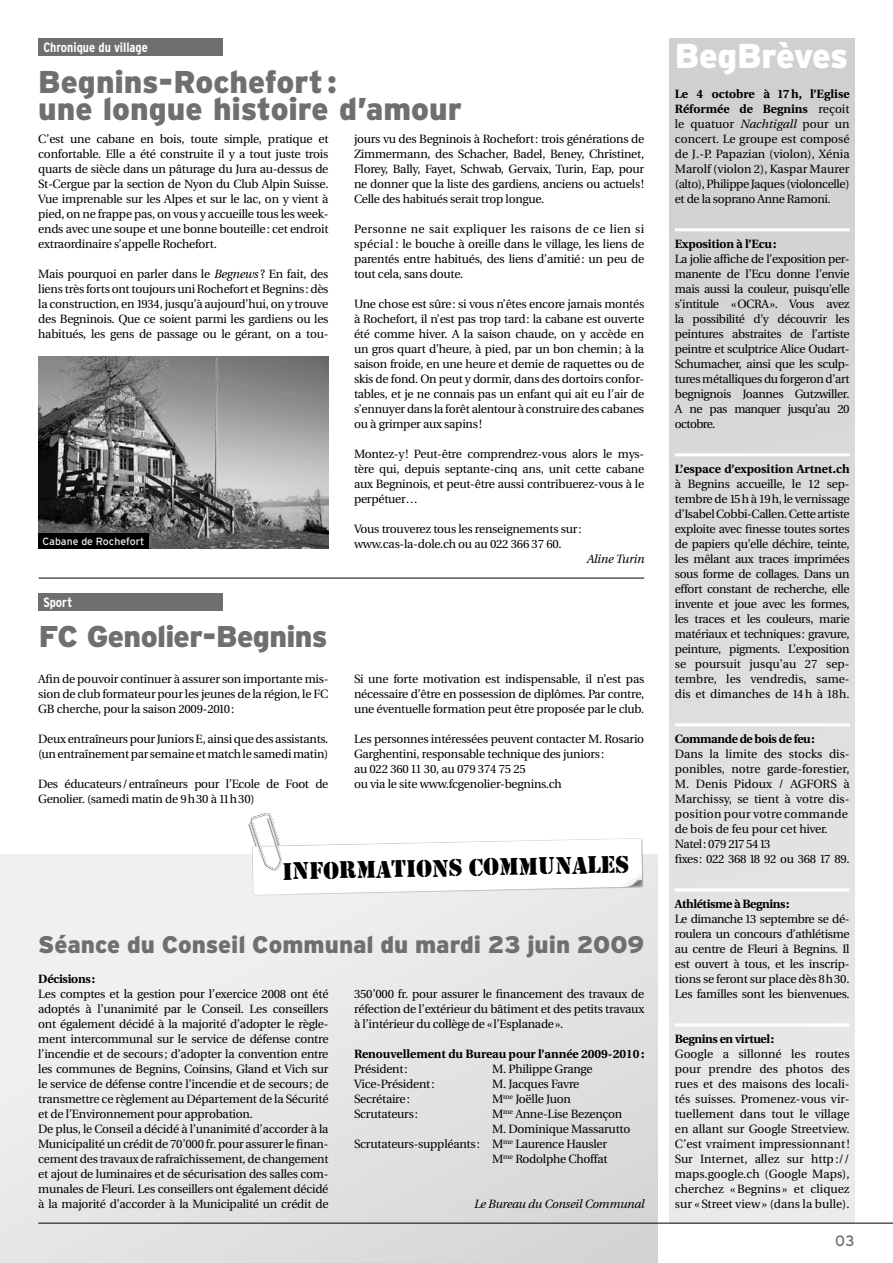
<style>
.page{position:relative;width:893px;height:1263px;background:#fff}
.page>*{position:absolute;margin:0;border:0;box-sizing:border-box;transform-origin:0 0}
.t1{font:900 34.5px "Interstate";letter-spacing:-.015em;color:#fff}
.t2{font:900 31.5px/27px "Interstate";color:#6f6f6e}
.t3{font:900 30px "Interstate";letter-spacing:-.02em;color:#6f6f6e}
.t4{font:24.9px "Stencil";color:#000}
.t5{font:900 24px "Interstate";color:#6f6f6e}
.t6{font:15px "Interstate";color:#6f6f6e}
.t7{font:700 condensed 13.5px "Interstate";color:#fff}
.t8{font:12px/15px "Utopia";letter-spacing:-.02em;color:#000;text-align:justify}
.t9{font:12px/15px "Utopia";color:#000}
.t10{font:700 12px "Utopia";letter-spacing:-.01em;color:#000}
.t11{font:700 12px "Utopia";letter-spacing:-.03em;color:#000}
.t12{font:italic 12px "Utopia";letter-spacing:-.02em;color:#000}
.t13{font:10.5px "Interstate";color:#f0f0f0}
.s1{font-style:italic}
.s2{font-weight:700}
</style>
<div class="page">
<div style="left:670px;top:38px;width:185px;height:1185px;background:linear-gradient(to right,#dcdcdc,#ddd)"></div>
<div style="left:0;top:855px;width:657px;height:408px;background:linear-gradient(to right,#efefef,#dcdddd)"></div>
<hr style="left:675px;top:228px;width:175px;height:3px;background:#fff">
<hr style="left:675px;top:453px;width:175px;height:3px;background:#fff">
<hr style="left:675px;top:723px;width:175px;height:3px;background:#fff">
<hr style="left:675px;top:888px;width:175px;height:3px;background:#fff">
<hr style="left:675px;top:1023px;width:175px;height:3px;background:#fff">
<div style="left:38px;top:38px;width:185px;height:17px;background:#6f6f6e"></div>
<hr style="left:39px;top:578px;width:605px;height:1px;background:#000">
<svg style="left:248px;top:813px;width:396px;height:83px"></svg>
<img style="left:38px;top:357px;width:290px;height:191px">
<div style="left:38px;top:593px;width:185px;height:17px;background:#6f6f6e"></div>
<div style="left:38px;top:533px;width:111px;height:15px;background:#000"></div>
<hr style="left:38px;top:1223px;width:855px;height:1px;background:#000">
<p class="t7" style="left:43px;top:39px;width:106px">Chronique du village</p>
<h2 class="t2" style="left:38px;top:68px;width:425px">Begnins-Rochefort :<br>une longue histoire d’amour</h2>
<p class="t8" style="left:38px;top:132px;width:292px">C’est une cabane en bois, toute simple, pratique et confortable. Elle a été construite il y a tout juste trois quarts de siècle dans un pâturage du Jura au-dessus de St-Cergue par la section de Nyon du Club Alpin Suisse.<br>Vue imprenable sur les Alpes et sur le lac, on y vient à pied, on ne frappe pas, on vous y accueille tous les week&shy;ends avec une soupe et une bonne bouteille: cet endroit extraordinaire s’appelle Rochefort.</p>
<p class="t8" style="left:38px;top:267px;width:292px">Mais pourquoi en parler dans le <span class="s1">Begnews</span> ? En fait, des liens très forts ont toujours uni Rochefort et Begnins: dès la construction, en 1934, jusqu’à aujourd’hui, on y trouve des Begninois. Que ce soient parmi les gardiens ou les habitués, les gens de passage ou le gérant, on a tou-</p>
<p class="t13" style="left:43px;top:535px;width:103px">Cabane de Rochefort</p>
<p class="t7" style="left:43px;top:595px;width:30px">Sport</p>
<h3 class="t3" style="left:39px;top:619px;width:290px">FC Genolier-Begnins</h3>
<p class="t8" style="left:38px;top:672px;width:292px">Afin de pouvoir continuer à assurer son importante mis&shy;sion de club formateur pour les jeunes de la région, le FC GB cherche, pour la saison 2009-2010:</p>
<p class="t8" style="left:38px;top:732px;width:292px">Deux entraîneurs pour Juniors E, ainsi que des assistants. (un entraînement par semaine et match le samedi matin)</p>
<p class="t8" style="left:38px;top:777px;width:292px">Des éducateurs/entraîneurs pour l’Ecole de Foot de<br>Genolier. (samedi matin de 9h30 à 11h30)</p>
<p class="t8" style="left:354px;top:132px;width:292px">jours vu des Begninois à Rochefort: trois générations de Zimmermann, des Schacher, Badel, Beney, Christinet, Florey, Bally, Fayet, Schwab, Gervaix, Turin, Eap, pour ne donner que la liste des gardiens, anciens ou actuels!<br>Celle des habitués serait trop longue.</p>
<p class="t8" style="left:354px;top:222px;width:292px">Personne ne sait expliquer les raisons de ce lien si spécial : le bouche à oreille dans le village, les liens de parentés entre habitués, des liens d’amitié: un peu de tout cela, sans doute.</p>
<p class="t8" style="left:354px;top:297px;width:292px">Une chose est sûre: si vous n’êtes encore jamais montés à Rochefort, il n’est pas trop tard: la cabane est ouverte été comme hiver. A la saison chaude, on y accède en un gros quart d’heure, à pied, par un bon chemin; à la saison froide, en une heure et demie de raquettes ou de skis de fond. On peut y dormir, dans des dortoirs confor&shy;tables, et je ne connais pas un enfant qui ait eu l’air de s’ennuyer dans la forêt alentour à construire des cabanes ou à grimper aux sapins!</p>
<p class="t8" style="left:354px;top:447px;width:292px">Montez-y! Peut-être comprendrez-vous alors le mys&shy;tère qui, depuis septante-cinq ans, unit cette cabane aux Begninois, et peut-être aussi contribuerez-vous à le perpétuer…</p>
<p class="t8" style="left:354px;top:522px;width:229px">Vous trouverez tous les renseignements sur: www.cas-la-dole.ch ou au 022 366 37 60.</p>
<p class="t12" style="left:586px;top:553px;width:59px">Aline Turin</p>
<p class="t8" style="left:354px;top:672px;width:292px">Si une forte motivation est indispensable, il n’est pas nécessaire d’être en possession de diplômes. Par contre, une éventuelle formation peut être proposée par le club.</p>
<p class="t8" style="left:354px;top:732px;width:292px;text-align:left">Les personnes intéressées peuvent contacter M. Rosario Garghentini, responsable technique des juniors:<br>au 022 360 11 30, au 079 374 75 25<br>ou via le site www.fcgenolier-begnins.ch</p>
<h3 class="t4" style="left:282px;top:856px;width:348px;rotate:-1deg">informations communales</h3>
<h3 class="t5" style="left:38px;top:931px;width:607px">Séance du Conseil Communal du mardi 23 juin 2009</h3>
<p class="t10" style="left:38px;top:972px;width:58px">Décisions:</p>
<p class="t8" style="left:38px;top:987px;width:292px;text-align:left">Les comptes et la gestion pour l’exercice 2008 ont été adoptés à l’unanimité par le Conseil. Les conseillers ont également décidé à la majorité d’adopter le règle&shy;ment intercommunal sur le service de défense contre l’incendie et de secours; d’adopter la convention entre les communes de Begnins, Coinsins, Gland et Vich sur le service de défense contre l’incendie et de secours; de transmettre ce règlement au Département de la Sécurité et de l’Environnement pour approbation.<br>De plus, le Conseil a décidé à l’unanimité d’accorder à la Municipalité un crédit de 70’000 fr. pour assurer le finan&shy;cement des travaux de rafraîchissement, de changement et ajout de luminaires et de sécurisation des salles com&shy;munales de Fleuri. Les conseillers ont également décidé à la majorité d’accorder à la Municipalité un crédit de</p>
<p class="t8" style="left:354px;top:987px;width:292px">350’000 fr. pour assurer le financement des travaux de réfection de l’extérieur du bâtiment et des petits travaux à l’intérieur du collège de «l’Esplanade».</p>
<p class="t10" style="left:354px;top:1047px;width:292px">Renouvellement du Bureau pour l’année 2009-2010:</p>
<p class="t8" style="left:354px;top:1062px;width:55px">Président:</p>
<p class="t8" style="left:492px;top:1062px;width:102px">M. Philippe Grange</p>
<p class="t8" style="left:354px;top:1077px;width:82px">Vice-Président:</p>
<p class="t8" style="left:492px;top:1077px;width:89px">M. Jacques Favre</p>
<p class="t8" style="left:354px;top:1092px;width:57px">Secrétaire:</p>
<p class="t8" style="left:492px;top:1092px;width:80px">M<sup>me</sup> Joëlle Juon</p>
<p class="t8" style="left:354px;top:1107px;width:66px">Scrutateurs:</p>
<p class="t8" style="left:492px;top:1107px;width:132px">M<sup>me</sup> Anne-Lise Bezençon</p>
<p class="t8" style="left:492px;top:1122px;width:140px">M. Dominique Massarutto</p>
<p class="t8" style="left:354px;top:1137px;width:255px">Scrutateurs-suppléants: M<sup>me</sup> Laurence Hausler</p>
<p class="t8" style="left:492px;top:1152px;width:117px">M<sup>me</sup> Rodolphe Choffat</p>
<p class="t12" style="left:474px;top:1198px;width:172px">Le Bureau du Conseil Communal</p>
<h1 class="t1" style="left:675px;top:36px;width:175px">BegBrèves</h1>
<p class="t8" style="left:675px;top:87px;width:176px"><span class="s2">Le 4 octobre à 17h, l’Eglise Réformée de Begnins</span> reçoit le quatuor <span class="s1">Nachtigall</span> pour un concert. Le groupe est composé de J.-P. Papazian (violon), Xénia Marolf (violon 2), Kaspar Maurer (alto), Philippe Jaques (violoncelle) et de la soprano Anne Ramoni.</p>
<p class="t10" style="left:675px;top:237px;width:103px">Exposition à l’Ecu:</p>
<p class="t8" style="left:675px;top:252px;width:176px">La jolie affiche de l’exposition per&shy;manente de l’Ecu donne l’envie mais aussi la couleur, puisqu’elle s’intitule «OCRA». Vous avez la possibilité d’y découvrir les peintures abstraites de l’artiste peintre et sculptrice Alice Oudart-Schumacher, ainsi que les sculp&shy;tures métalliques du forgeron d’art begnignois Joannes Gutzwiller.<br>A ne pas manquer jusqu’au 20 octobre.</p>
<p class="t10" style="left:675px;top:462px;width:176px">L’espace d’exposition Artnet.ch</p>
<p class="t8" style="left:675px;top:477px;width:176px">à Begnins accueille, le 12 sep&shy;tembre de 15h à 19h, le vernissage d’Isabel Cobbi-Callen. Cette artiste exploite avec finesse toutes sortes de papiers qu’elle déchire, teinte, les mêlant aux traces imprimées sous forme de collages. Dans un effort constant de recherche, elle invente et joue avec les formes, les traces et les couleurs, marie matériaux et techniques: gravure, peinture, pigments. L’exposition se poursuit jusqu’au 27 sep&shy;tembre, les vendredis, same&shy;dis et dimanches de 14h à 18h.</p>
<p class="t11" style="left:675px;top:732px;width:142px">Commande de bois de feu:</p>
<p class="t9" style="left:675px;top:747px;width:176px">Dans la limite des stocks dis&shy;ponibles, notre garde-forestier,<br>M. Denis Pidoux / AGFORS à<br>Marchissy, se tient à votre dis&shy;position pour votre commande de bois de feu pour cet hiver.<br>Natel: 079 217 54 13<br>fixes: 022 368 18 92 ou 368 17 89.</p>
<p class="t11" style="left:675px;top:897px;width:116px">Athlétisme à Begnins:</p>
<p class="t8" style="left:675px;top:912px;width:176px;text-align:left">Le dimanche 13 septembre se dé&shy;roulera un concours d’athlétisme au centre de Fleuri à Begnins. Il est ouvert à tous, et les inscrip&shy;tions se feront sur place dès 8h30.<br>Les familles sont les bienvenues.</p>
<p class="t11" style="left:675px;top:1032px;width:101px">Begnins en virtuel:</p>
<p class="t8" style="left:675px;top:1047px;width:176px">Google a sillonné les routes pour prendre des photos des rues et des maisons des locali&shy;tés suisses. Promenez-vous vir&shy;tuellement dans tout le village en allant sur Google Streetview.<br>C’est vraiment impressionnant!<br>Sur Internet, allez sur http:// maps.google.ch (Google Maps), cherchez «Begnins » et cliquez sur «Street view» (dans la bulle).</p>
<p class="t6" style="left:835px;top:1232px;width:21px">03</p>
</div>
